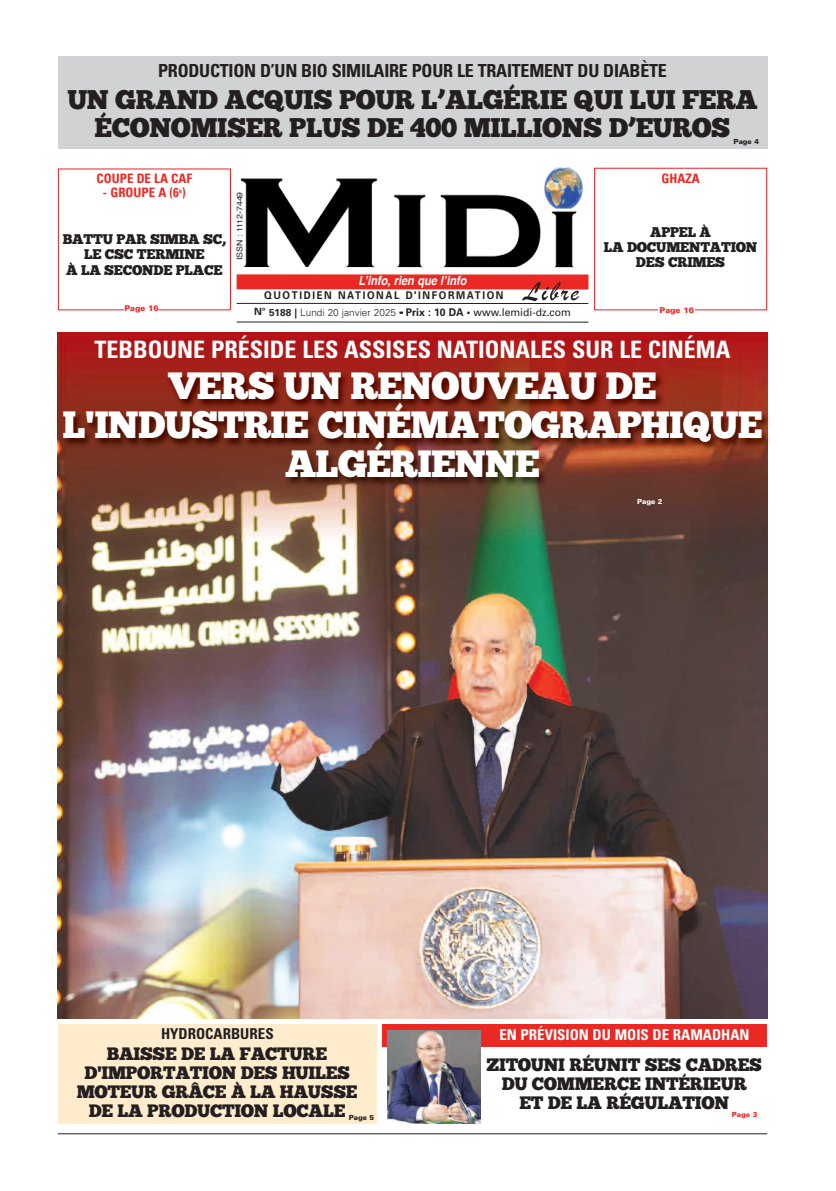
<style>
.page{position:relative;width:836px;height:1191px;background:#fff}
.page>*{position:absolute;margin:0;border:0;box-sizing:border-box;transform-origin:0 0}
.t1{font:38px/39.1px "Chunk Five";letter-spacing:-.025em;color:#fff;text-align:center}
.t2{font:27px/28px "Chunk Five";letter-spacing:-.02em;color:#231f20;text-align:center}
.t3{font:700 condensed 24px "Univers";color:#fff}
.t4{font:18px/19px "Chunk Five";letter-spacing:-.02em;color:#231f20;text-align:center}
.t5{font:700 condensed 18px "Univers";letter-spacing:-.015em;color:#231f20}
.t6{font:700 condensed 15px "Univers";color:#fff}
.t7{font:700 condensed 15px "Univers";color:#231f20}
.t8{font:14.1px/15.1px "Chunk Five";letter-spacing:-.02em;color:#231f20;text-align:center}
.t9{font:14px/15px "Chunk Five";letter-spacing:-.02em;color:#231f20;text-align:center}
.t10{font:700 condensed 13px "Univers";color:#ea2924}
.t11{font:italic 700 12.6px "Helvetica";color:#fff;scale:.87 1}
.t12{font:700 10.7px "Univers";letter-spacing:.165em;color:#231f20;scale:.91 1}
.t13{font:300 10px "Univers";color:#231f20}
.t14{font:8px "Helvetica";color:#231f20;scale:1.1 1}
.t15{font:900 8px "Univers";color:#ea2924}
.t16{font:900 7px "Univers";color:#231f20}
.t17{font:900 7px "Univers";color:#ea2924}
.t18{font:900 7px "Univers";color:#fff}
.s1{font-weight:700}
.s2{font-weight:900}
.s3{font-weight:700;font-size:10.7px}
.s4{font-weight:400;font-size:10.7px}
</style>
<div class="page">
<div style="left:58px;top:168px;width:173px;height:142px;border:1px solid #ee1d23"></div>
<div style="left:594px;top:168px;width:172px;height:142px;border:1px solid #ee1d23"></div>
<img style="left:240px;top:167px;width:343px;height:100px">
<hr style="left:236px;top:322px;width:352px;height:1px;background:#231f20">
<hr style="left:236px;top:303px;width:352px;height:1px;background:#231f20">
<div style="left:236px;top:274px;width:352px;height:15px;background:#ea2924"></div>
<hr style="left:58px;top:1133px;width:708px;height:1px;background:#231f20">
<div style="left:124px;top:305px;width:35px;height:9px;background:#fff"></div>
<div style="left:658px;top:307px;width:36px;height:8px;background:#fff"></div>
<div style="left:58px;top:56px;width:708px;height:93px;background:#d1d2d4"></div>
<img style="left:58px;top:333px;width:708px;height:685px">
<img style="left:58px;top:508px;width:708px;height:34px">
<img style="left:58px;top:335px;width:708px;height:28px">
<svg style="left:522px;top:282px;width:56px;height:19px"></svg>
<div style="left:58px;top:1024px;width:318px;height:99px;background:#feeccd"></div>
<div style="left:382px;top:1024px;width:384px;height:22px;background:#ea2924"></div>
<img style="left:387px;top:1030px;width:93px;height:93px">
<img style="left:57px;top:363px;width:713px;height:145px">
<p class="t5" style="left:158px;top:64px;width:510px">PRODUCTION D’UN BIO SIMILAIRE POUR LE TRAITEMENT DU DIABÈTE</p>
<h2 class="t2" style="left:67px;top:85px;width:691px">UN GRAND ACQUIS POUR L’ALGÉRIE QUI LUI FERA<br>ÉCONOMISER PLUS DE 400 MILLIONS D’EUROS</h2>
<p class="t16" style="left:733px;top:138px;width:27px">Page 4</p>
<p class="t10" style="left:661px;top:174px;width:40px">GHAZA</p>
<p class="t10" style="left:97px;top:174px;width:97px">COUPE DE LA CAF</p>
<p class="t10" style="left:103px;top:188px;width:84px">- GROUPE A (6<sup>e</sup>)</p>
<p class="t14" style="left:236px;top:260px;width:64px;rotate:-90deg">ISSN : 1112-7449</p>
<p class="t9" style="left:63px;top:232px;width:164px">BATTU PAR SIMBA SC,<br>LE CSC TERMINE<br>À LA SECONDE PLACE</p>
<p class="t8" style="left:603px;top:224px;width:155px">APPEL À<br>LA DOCUMENTATION<br>DES CRIMES</p>
<p class="t13" style="left:254px;top:308px;width:318px"><span class="s1">N° 5188</span> <span class="s2">|</span> Lundi 20 janvier 2025 <span class="s3">- Prix : 10 DA •</span> <span class="s4">www.lemidi-dz.com</span></p>
<p class="t11" style="left:358px;top:275px;width:126px">L’info, rien que l’info</p>
<p class="t12" style="left:264px;top:291px;width:264px">QUOTIDIEN NATIONAL D'INFORMATION</p>
<p class="t15" style="left:124px;top:305px;width:36px">Page 16</p>
<p class="t15" style="left:659px;top:307px;width:36px">Page 16</p>
<h3 class="t3" style="left:94px;top:341px;width:637px">TEBBOUNE PRÉSIDE LES ASSISES NATIONALES SUR LE CINÉMA</h3>
<h1 class="t1" style="left:63px;top:366px;width:701px">VERS UN RENOUVEAU DE<br>L'INDUSTRIE CINÉMATOGRAPHIQUE<br>ALGÉRIENNE</h1>
<p class="t18" style="left:637px;top:498px;width:27px">Page 2</p>
<p class="t7" style="left:161px;top:1028px;width:114px">HYDROCARBURES</p>
<p class="t6" style="left:499px;top:1029px;width:251px">EN PRÉVISION DU MOIS DE RAMADHAN</p>
<p class="t4" style="left:77px;top:1044px;width:282px">BAISSE DE LA FACTURE<br>D'IMPORTATION DES HUILES<br>MOTEUR GRÂCE À LA HAUSSE<br>DE LA PRODUCTION LOCALE</p>
<p class="t4" style="left:486px;top:1055px;width:277px">ZITOUNI RÉUNIT SES CADRES<br>DU COMMERCE INTÉRIEUR<br>ET DE LA RÉGULATION</p>
<p class="t16" style="left:348px;top:1114px;width:27px">Page 5</p>
<p class="t17" style="left:731px;top:1112px;width:27px">Page 3</p>
</div>
